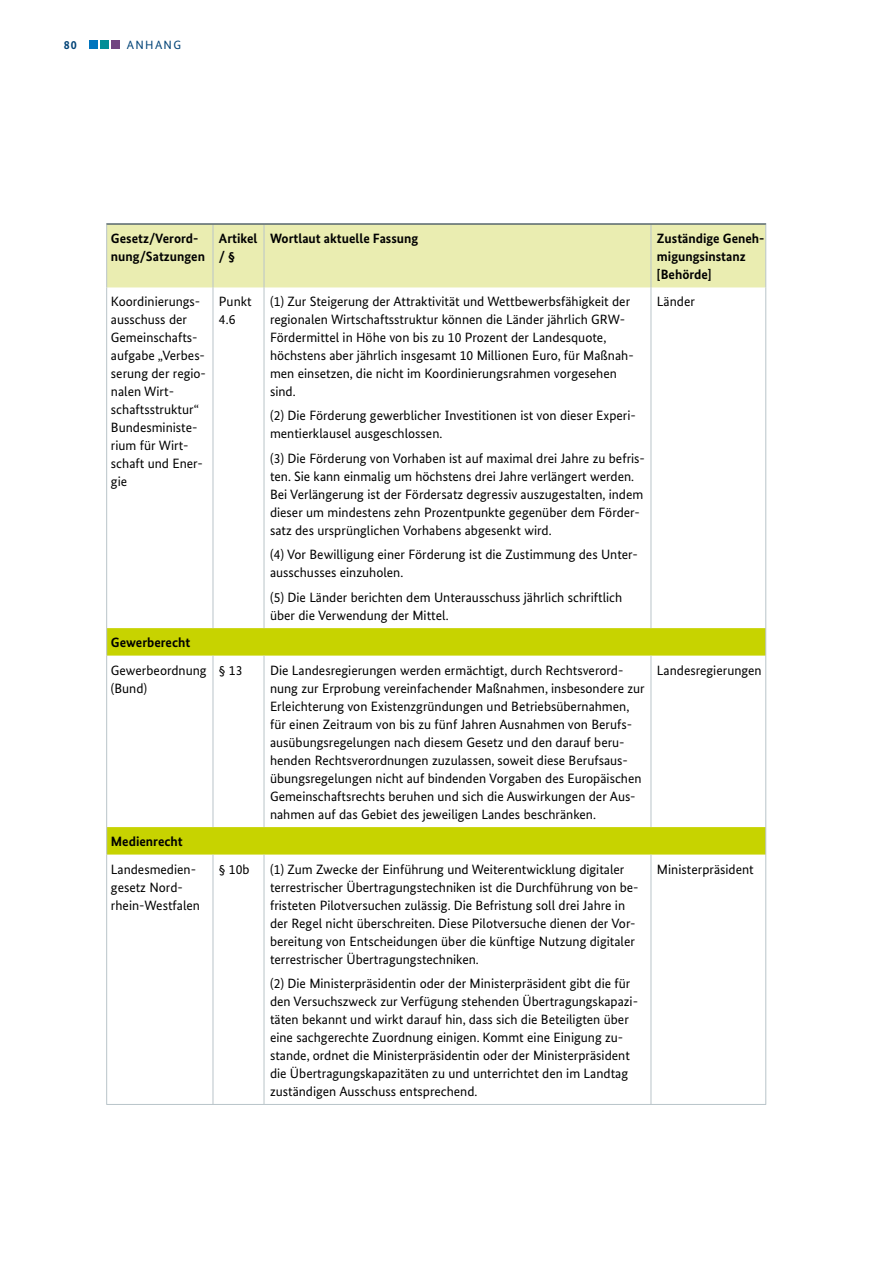
<style>
.page{position:relative;width:893px;height:1263px;background:#fff}
.page>*{position:absolute;margin:0;border:0;box-sizing:border-box;transform-origin:0 0}
.t1{font:13.5px/18px "Bundes Sans";color:#000}
.t2{font:700 13.5px/18px "Bundes Sans";color:#000}
.t3{font:12px "Bundes Sans";letter-spacing:.11em;color:#004377}
.t4{font:700 12px "Bundes Sans";color:#004377}
</style>
<div class="page">
<div style="left:112px;top:40px;width:8px;height:9px;background:#724581"></div>
<div style="left:100px;top:40px;width:9px;height:9px;background:#008f97"></div>
<div style="left:89px;top:40px;width:9px;height:9px;background:#0075be"></div>
<div style="left:107px;top:225px;width:658px;height:62px;background:#eaedb1"></div>
<svg style="left:107px;top:628px;width:658px;height:226px"></svg>
<hr style="left:213px;top:287px;width:1px;height:341px;background:#b9c4c9">
<hr style="left:264px;top:287px;width:1px;height:341px;background:#b9c4c9">
<hr style="left:651px;top:287px;width:1px;height:341px;background:#b9c4c9">
<hr style="left:213px;top:656px;width:1px;height:171px;background:#b9c4c9">
<hr style="left:264px;top:656px;width:1px;height:171px;background:#b9c4c9">
<hr style="left:651px;top:656px;width:1px;height:171px;background:#b9c4c9">
<hr style="left:213px;top:854px;width:1px;height:250px;background:#b9c4c9">
<hr style="left:264px;top:854px;width:1px;height:250px;background:#b9c4c9">
<hr style="left:651px;top:854px;width:1px;height:250px;background:#b9c4c9">
<hr style="left:106px;top:1104px;width:107px;height:1px;background:#b9c4c9">
<hr style="left:213px;top:1104px;width:51px;height:1px;background:#b9c4c9">
<hr style="left:264px;top:1104px;width:387px;height:1px;background:#b9c4c9">
<hr style="left:651px;top:1104px;width:115px;height:1px;background:#b9c4c9">
<hr style="left:213px;top:225px;width:1px;height:62px;background:#b9c4c9">
<hr style="left:264px;top:225px;width:1px;height:62px;background:#b9c4c9">
<hr style="left:651px;top:225px;width:1px;height:62px;background:#b9c4c9">
<hr style="left:106px;top:223px;width:107px;height:2px;background:#57666d">
<hr style="left:213px;top:223px;width:51px;height:2px;background:#57666d">
<hr style="left:264px;top:223px;width:387px;height:2px;background:#57666d">
<hr style="left:651px;top:223px;width:115px;height:2px;background:#57666d">
<hr style="left:106px;top:287px;width:1px;height:341px;background:#b9c4c9">
<hr style="left:765px;top:287px;width:1px;height:341px;background:#b9c4c9">
<svg style="left:106px;top:628px;width:1px;height:28px"></svg>
<svg style="left:765px;top:628px;width:1px;height:28px"></svg>
<hr style="left:106px;top:656px;width:1px;height:171px;background:#b9c4c9">
<hr style="left:765px;top:656px;width:1px;height:171px;background:#b9c4c9">
<svg style="left:106px;top:827px;width:1px;height:27px"></svg>
<svg style="left:765px;top:827px;width:1px;height:27px"></svg>
<hr style="left:106px;top:854px;width:1px;height:250px;background:#b9c4c9">
<hr style="left:765px;top:854px;width:1px;height:250px;background:#b9c4c9">
<hr style="left:106px;top:225px;width:1px;height:62px;background:#b9c4c9">
<hr style="left:765px;top:225px;width:1px;height:62px;background:#b9c4c9">
<p class="t4" style="left:64px;top:37px;width:15px">80</p>
<p class="t3" style="left:127px;top:37px;width:56px">ANHANG</p>
<p class="t2" style="left:111px;top:229px;width:96px">Gesetz/Verord&shy;nung/Satzungen</p>
<p class="t2" style="left:219px;top:229px;width:40px">Artikel / §</p>
<p class="t2" style="left:270px;top:229px;width:150px">Wortlaut aktuelle Fassung</p>
<p class="t2" style="left:657px;top:229px;width:109px">Zuständige Geneh&shy;migungsinstanz [Behörde]</p>
<p class="t1" style="left:111px;top:292px;width:97px">Koordinierungs&shy;ausschuss der<br>Gemeinschafts&shy;aufgabe „Verbes&shy;serung der regio&shy;nalen Wirt&shy;schaftsstruktur“<br>Bundesministe&shy;rium für Wirt&shy;schaft und Ener&shy;gie</p>
<p class="t1" style="left:219px;top:292px;width:34px">Punkt<br>4.6</p>
<p class="t1" style="left:270px;top:292px;width:365px">(1) Zur Steigerung der Attraktivität und Wettbewerbsfähigkeit der regionalen Wirtschaftsstruktur können die Länder jährlich GRW-Fördermittel in Höhe von bis zu 10 Prozent der Landesquote, höchstens aber jährlich insgesamt 10 Millionen Euro, für Maßnah&shy;men einsetzen, die nicht im Koordinierungsrahmen vorgesehen sind.</p>
<p class="t1" style="left:657px;top:292px;width:39px">Länder</p>
<p class="t1" style="left:270px;top:407px;width:367px">(2) Die Förderung gewerblicher Investitionen ist von dieser Experi&shy;mentierklausel ausgeschlossen.</p>
<p class="t1" style="left:270px;top:449px;width:376px">(3) Die Förderung von Vorhaben ist auf maximal drei Jahre zu befris&shy;ten. Sie kann einmalig um höchstens drei Jahre verlängert werden.<br>Bei Verlängerung ist der Fördersatz degressiv auszugestalten, indem dieser um mindestens zehn Prozentpunkte gegenüber dem Förder&shy;satz des ursprünglichen Vorhabens abgesenkt wird.</p>
<p class="t1" style="left:270px;top:545px;width:369px">(4) Vor Bewilligung einer Förderung ist die Zustimmung des Unter&shy;ausschusses einzuholen.</p>
<p class="t1" style="left:270px;top:588px;width:354px">(5) Die Länder berichten dem Unterausschuss jährlich schriftlich über die Verwendung der Mittel.</p>
<p class="t2" style="left:111px;top:633px;width:81px">Gewerberecht</p>
<p class="t1" style="left:111px;top:661px;width:97px">Gewerbeordnung (Bund)</p>
<p class="t1" style="left:219px;top:661px;width:25px">§ 13</p>
<p class="t1" style="left:270px;top:661px;width:376px">Die Landesregierungen werden ermächtigt, durch Rechtsverord&shy;nung zur Erprobung vereinfachender Maßnahmen, insbesondere zur Erleichterung von Existenzgründungen und Betriebsübernahmen, für einen Zeitraum von bis zu fünf Jahren Ausnahmen von Berufs&shy;ausübungsregelungen nach diesem Gesetz und den darauf beru&shy;henden Rechtsverordnungen zuzulassen, soweit diese Berufsaus&shy;übungsregelungen nicht auf bindenden Vorgaben des Europäischen Gemeinschaftsrechts beruhen und sich die Auswirkungen der Aus&shy;nahmen auf das Gebiet des jeweiligen Landes beschränken.</p>
<p class="t1" style="left:657px;top:661px;width:106px">Landesregierungen</p>
<p class="t2" style="left:111px;top:832px;width:73px">Medienrecht</p>
<p class="t1" style="left:111px;top:860px;width:91px">Landesmedien&shy;gesetz Nord&shy;rhein-Westfalen</p>
<p class="t1" style="left:219px;top:860px;width:32px">§ 10b</p>
<p class="t1" style="left:270px;top:860px;width:370px">(1) Zum Zwecke der Einführung und Weiterentwicklung digitaler terrestrischer Übertragungstechniken ist die Durchführung von be&shy;fristeten Pilotversuchen zulässig. Die Befristung soll drei Jahre in der Regel nicht überschreiten. Diese Pilotversuche dienen der Vor&shy;bereitung von Entscheidungen über die künftige Nutzung digitaler terrestrischer Übertragungstechniken.</p>
<p class="t1" style="left:270px;top:974px;width:370px">(2) Die Ministerpräsidentin oder der Ministerpräsident gibt die für den Versuchszweck zur Verfügung stehenden Übertragungskapazi&shy;täten bekannt und wirkt darauf hin, dass sich die Beteiligten über eine sachgerechte Zuordnung einigen. Kommt eine Einigung zu&shy;stande, ordnet die Ministerpräsidentin oder der Ministerpräsident die Übertragungskapazitäten zu und unterrichtet den im Landtag zuständigen Ausschuss entsprechend.</p>
<p class="t1" style="left:657px;top:860px;width:98px">Ministerpräsident</p>
</div>
